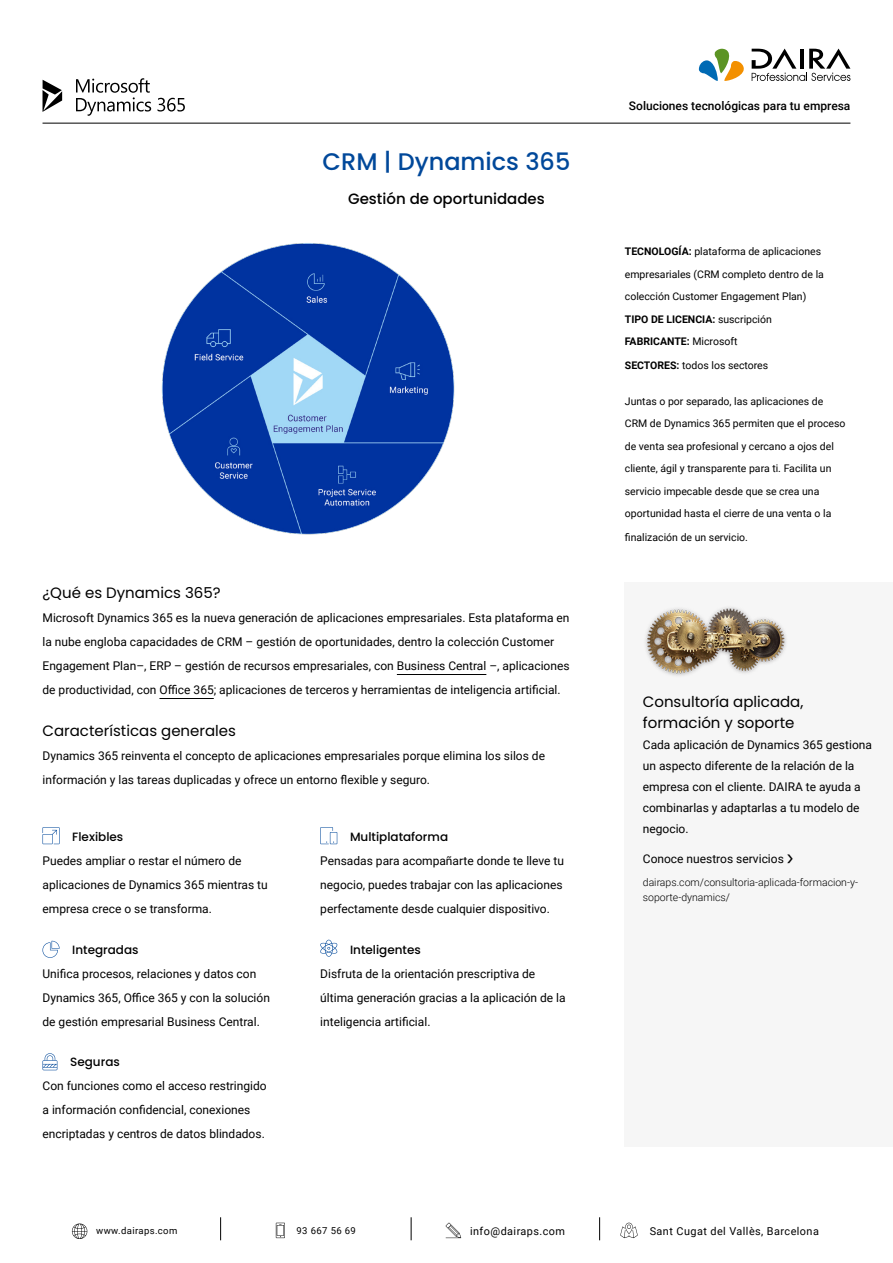
<style>
.page{position:relative;width:893px;height:1263px;background:#fff}
.page>*{position:absolute;margin:0;border:0;box-sizing:border-box;transform-origin:0 0}
.t1{font:500 24px "Poppins";color:#00489a}
.t2{font:15px/21px "Poppins";color:#000}
.t3{font:500 15px "Poppins";color:#000}
.t4{font:12px/24px "Roboto";color:#000}
.t5{font:500 12px "Poppins";color:#000}
.t6{font:500 12px "Roboto";color:#000}
.t7{font:10.8px "Roboto";letter-spacing:.04em;color:#000}
.t8{font:10.5px/22.5px "Roboto";color:#000}
.t9{font:300 10.5px/15px "Roboto";color:#000}
.t10{font:9.45px "Roboto";letter-spacing:.04em;color:#000}
.s1{font-weight:700}
</style>
<div class="page">
<svg style="left:220px;top:1217px;width:1px;height:23px"></svg>
<svg style="left:411px;top:1217px;width:1px;height:23px"></svg>
<svg style="left:599px;top:1217px;width:1px;height:23px"></svg>
<svg style="left:72px;top:1223px;width:15px;height:16px"></svg>
<svg style="left:276px;top:1223px;width:9px;height:15px"></svg>
<svg style="left:446px;top:1223px;width:15px;height:15px"></svg>
<svg style="left:620px;top:1223px;width:18px;height:15px"></svg>
<hr style="left:43px;top:123px;width:807px;height:1px;background:#000">
<svg style="left:699px;top:49px;width:151px;height:32px"></svg>
<hr style="left:397px;top:674px;width:89px;height:1px;background:#000">
<hr style="left:159px;top:698px;width:55px;height:1px;background:#000">
<svg style="left:43px;top:827px;width:17px;height:17px"></svg>
<svg style="left:43px;top:941px;width:17px;height:17px"></svg>
<svg style="left:43px;top:1053px;width:14px;height:17px"></svg>
<svg style="left:320px;top:827px;width:17px;height:17px"></svg>
<svg style="left:320px;top:940px;width:17px;height:17px"></svg>
<img style="left:162px;top:243px;width:293px;height:292px">
<div style="left:625px;top:582px;width:268px;height:565px;background:#f6f6f6"></div>
<img style="left:645px;top:607px;width:141px;height:69px">
<svg style="left:76px;top:78px;width:75px;height:38px"></svg>
<svg style="left:158px;top:98px;width:27px;height:14px"></svg>
<svg style="left:43px;top:80px;width:19px;height:32px"></svg>
<h1 class="t1" style="left:323px;top:148px;width:249px">CRM | Dynamics 365</h1>
<p class="t3" style="left:348px;top:190px;width:198px">Gestión de oportunidades</p>
<p class="t2" style="left:43px;top:582px;width:180px">¿Qué es Dynamics 365?</p>
<p class="t4" style="left:43px;top:605px;width:529px">Microsoft Dynamics 365 es la nueva generación de aplicaciones empresariales. Esta plataforma en la nube engloba capacidades de CRM – gestión de oportunidades, dentro la colección Customer Engagement Plan–, ERP – gestión de recursos empresariales, con Business Central –, aplicaciones de productividad, con Office 365; aplicaciones de terceros y herramientas de inteligencia artificial.</p>
<p class="t2" style="left:43px;top:720px;width:195px">Características generales</p>
<p class="t4" style="left:43px;top:743px;width:504px">Dynamics 365 reinventa el concepto de aplicaciones empresariales porque elimina los silos de información y las tareas duplicadas y ofrece un entorno flexible y seguro.</p>
<p class="t5" style="left:72px;top:830px;width:53px">Flexibles</p>
<p class="t4" style="left:43px;top:848px;width:227px">Puedes ampliar o restar el número de aplicaciones de Dynamics 365 mientras tu empresa crece o se transforma.</p>
<p class="t5" style="left:72px;top:942px;width:68px">Integradas</p>
<p class="t4" style="left:43px;top:961px;width:229px">Unifica procesos, relaciones y datos con<br>Dynamics 365, Office 365 y con la solución de gestión empresarial Business Central.</p>
<p class="t5" style="left:70px;top:1055px;width:51px">Seguras</p>
<p class="t4" style="left:43px;top:1073px;width:226px">Con funciones como el acceso restringido a información confidencial, conexiones encriptadas y centros de datos blindados.</p>
<p class="t5" style="left:350px;top:830px;width:100px">Multiplataforma</p>
<p class="t4" style="left:320px;top:848px;width:245px;text-align:justify">Pensadas para acompañarte donde te lleve tu negocio, puedes trabajar con las aplicaciones perfectamente desde cualquier dispositivo.</p>
<p class="t5" style="left:350px;top:942px;width:72px">Inteligentes</p>
<p class="t4" style="left:320px;top:961px;width:247px">Disfruta de la orientación prescriptiva de última generación gracias a la aplicación de la inteligencia artificial.</p>
<p class="t6" style="left:629px;top:98px;width:223px">Soluciones tecnológicas para tu empresa</p>
<p class="t8" style="left:625px;top:240px;width:201px"><span class="s1">TECNOLOGÍA:</span> plataforma de aplicaciones empresariales (CRM completo dentro de la colección Customer Engagement Plan)<br><span class="s1">TIPO DE LICENCIA:</span> suscripción <span class="s1">FABRICANTE:</span> Microsoft</p>
<p class="t8" style="left:625px;top:354px;width:145px"><span class="s1">SECTORES:</span> todos los sectores</p>
<p class="t8" style="left:625px;top:389px;width:222px">Juntas o por separado, las aplicaciones de CRM de Dynamics 365 permiten que el proceso de venta sea profesional y cercano a ojos del cliente, ágil y transparente para ti. Facilita un servicio impecable desde que se crea una oportunidad hasta el cierre de una venta o la</p>
<p class="t8" style="left:625px;top:526px;width:125px">finalización de un servicio.</p>
<p class="t2" style="left:643px;top:692px;width:162px">Consultoría aplicada, formación y soporte</p>
<p class="t4" style="left:643px;top:734px;width:231px;line-height:21px">Cada aplicación de Dynamics 365 gestiona un aspecto diferente de la relación de la empresa con el cliente. DAIRA te ayuda a combinarlas y adaptarlas a tu modelo de negocio.</p>
<p class="t4" style="left:643px;top:846px;width:152px">Conoce nuestros servicios ❯</p>
<p class="t9" style="left:643px;top:875px;width:217px">dairaps.com/consultoria-aplicada-formacion-y&shy;soporte-dynamics/</p>
<p class="t10" style="left:96px;top:1224px;width:83px">www.dairaps.com</p>
<p class="t10" style="left:297px;top:1224px;width:61px">93 667 56 69</p>
<p class="t7" style="left:470px;top:1223px;width:96px">info@dairaps.com</p>
<p class="t7" style="left:650px;top:1223px;width:171px">Sant Cugat del Vallès, Barcelona</p>
</div>
